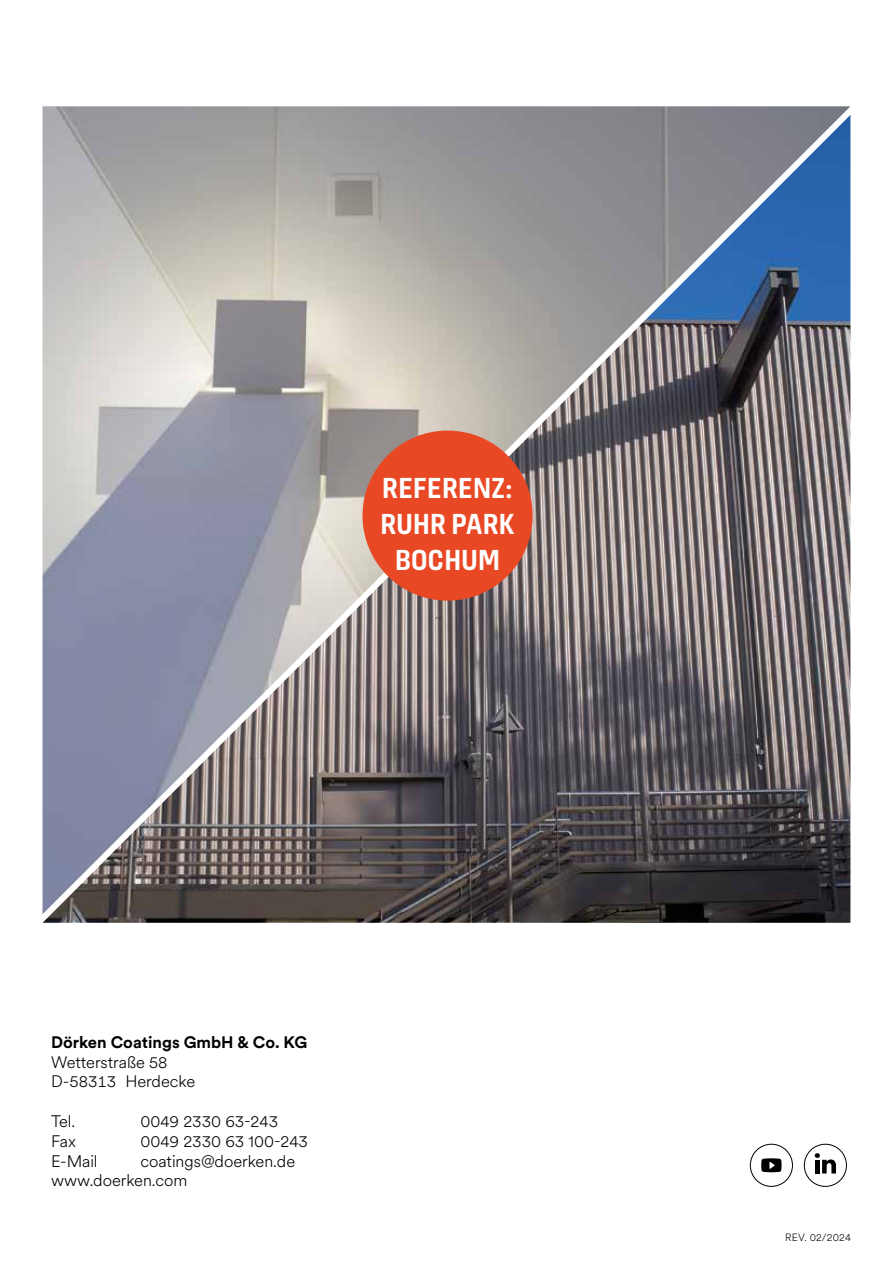
<style>
.page{position:relative;width:893px;height:1263px;background:#fff}
.page>*{position:absolute;margin:0;border:0;box-sizing:border-box;transform-origin:0 0}
.t1{font:500 30px/36px "Loos Compressed";letter-spacing:.01em;color:#fff;text-align:center}
.t2{font:300 16.5px/19.8px "Circular XX";color:#000}
.t3{font:700 16.5px "Circular XX";color:#000}
.t4{font:300 10.5px "Circular XX";letter-spacing:.01em;color:#000}
</style>
<div class="page">
<div style="left:804px;top:1144px;width:43px;height:43px;border:1px solid #000;border-radius:50%"></div>
<svg style="left:815px;top:1153px;width:21px;height:20px"></svg>
<div style="left:750px;top:1144px;width:43px;height:43px;border:1px solid #000;border-radius:50%"></div>
<svg style="left:761px;top:1158px;width:21px;height:14px"></svg>
<img style="left:43px;top:106px;width:807px;height:808px">
<div style="left:362px;top:431px;width:171px;height:170px;background:#e84924;border-radius:50%"></div>
<h1 class="t1" style="left:381px;top:469px;width:136px">REFERENZ:<br>RUHR PARK<br>BOCHUM</h1>
<p class="t3" style="left:51px;top:1031px;width:258px">Dörken Coatings GmbH &amp; Co. KG</p>
<p class="t2" style="left:51px;top:1051px;width:146px">Wetterstraße 58<br>D-58313 Herdecke</p>
<p class="t2" style="left:51px;top:1111px;width:26px">Tel.</p>
<p class="t2" style="left:140px;top:1111px;width:139px">0049 2330 63-243</p>
<p class="t2" style="left:51px;top:1130px;width:26px">Fax</p>
<p class="t2" style="left:140px;top:1130px;width:169px">0049 2330 63 100-243</p>
<p class="t2" style="left:51px;top:1150px;width:48px">E-Mail</p>
<p class="t2" style="left:51px;top:1150px;width:246px;text-indent:89px">coatings@doerken.de www.doerken.com</p>
<p class="t4" style="left:785px;top:1231px;width:67px">REV. 02/2024</p>
</div>
